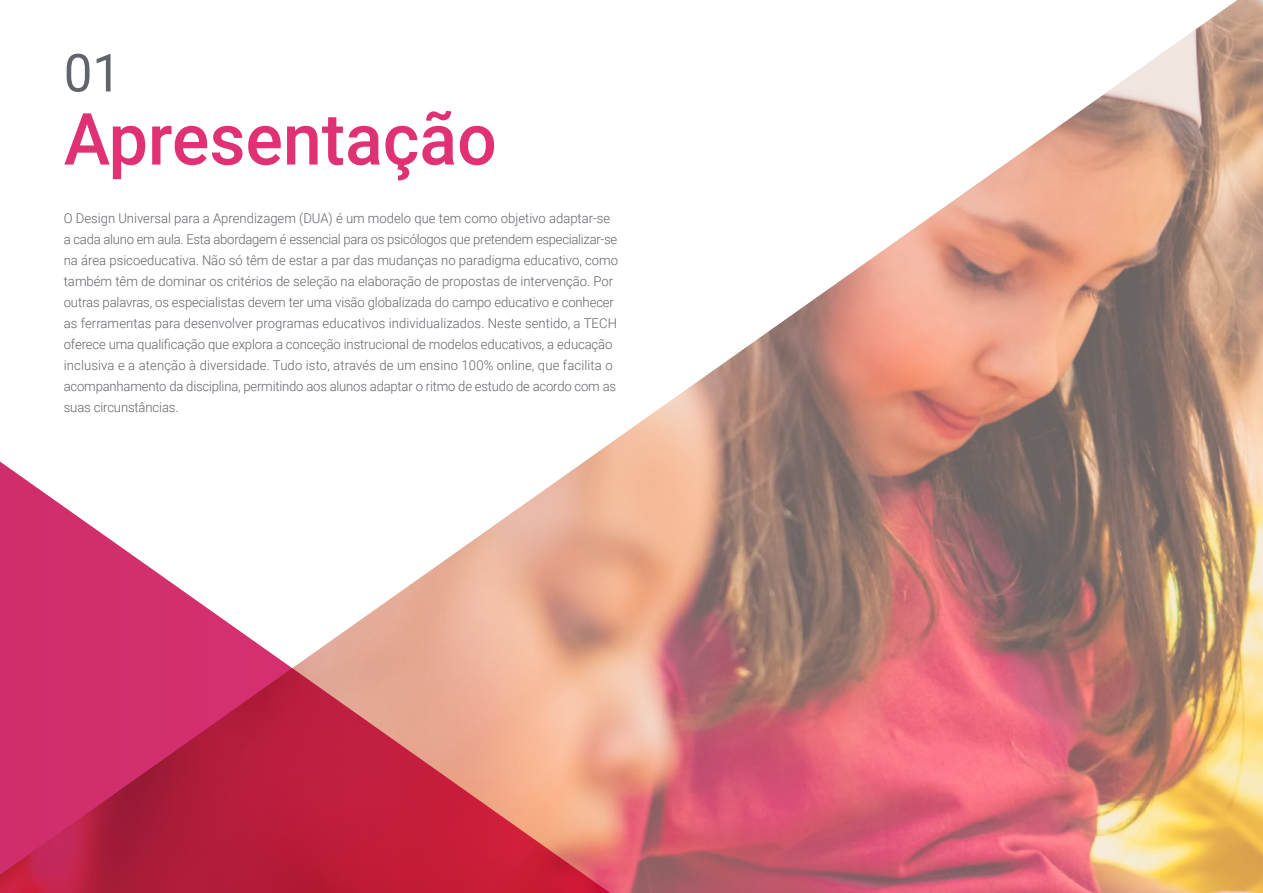
<style>
.page{position:relative;width:1263px;height:893px;background:#fff}
.page>*{position:absolute;margin:0;border:0;box-sizing:border-box;transform-origin:0 0}
.t1{font:500 72px "Roboto";color:#df3174}
.t2{font:52.5px "Roboto";color:#61646a}
.t3{font:300 13.5px/21px "Roboto";letter-spacing:-.005em;color:#61646a}
</style>
<div class="page">
<img style="left:607px;top:0;width:656px;height:893px">
<svg style="left:0;top:446px;width:640px;height:447px"></svg>
<h2 class="t2" style="left:64px;top:36px;width:59px">01</h2>
<h1 class="t1" style="left:64px;top:89px;width:435px">Apresentação</h1>
<p class="t3" style="left:64px;top:207px;width:556px">O Design Universal para a Aprendizagem (DUA) é um modelo que tem como objetivo adaptar-se a cada aluno em aula. Esta abordagem é essencial para os psicólogos que pretendem especializar-se na área psicoeducativa. Não só têm de estar a par das mudanças no paradigma educativo, como também têm de dominar os critérios de seleção na elaboração de propostas de intervenção. Por outras palavras, os especialistas devem ter uma visão globalizada do campo educativo e conhecer as ferramentas para desenvolver programas educativos individualizados. Neste sentido, a TECH oferece uma qualificação que explora a conceção instrucional de modelos educativos, a educação inclusiva e a atenção à diversidade. Tudo isto, através de um ensino 100% online, que facilita o acompanhamento da disciplina, permitindo aos alunos adaptar o ritmo de estudo de acordo com as suas circunstâncias.</p>
</div>
